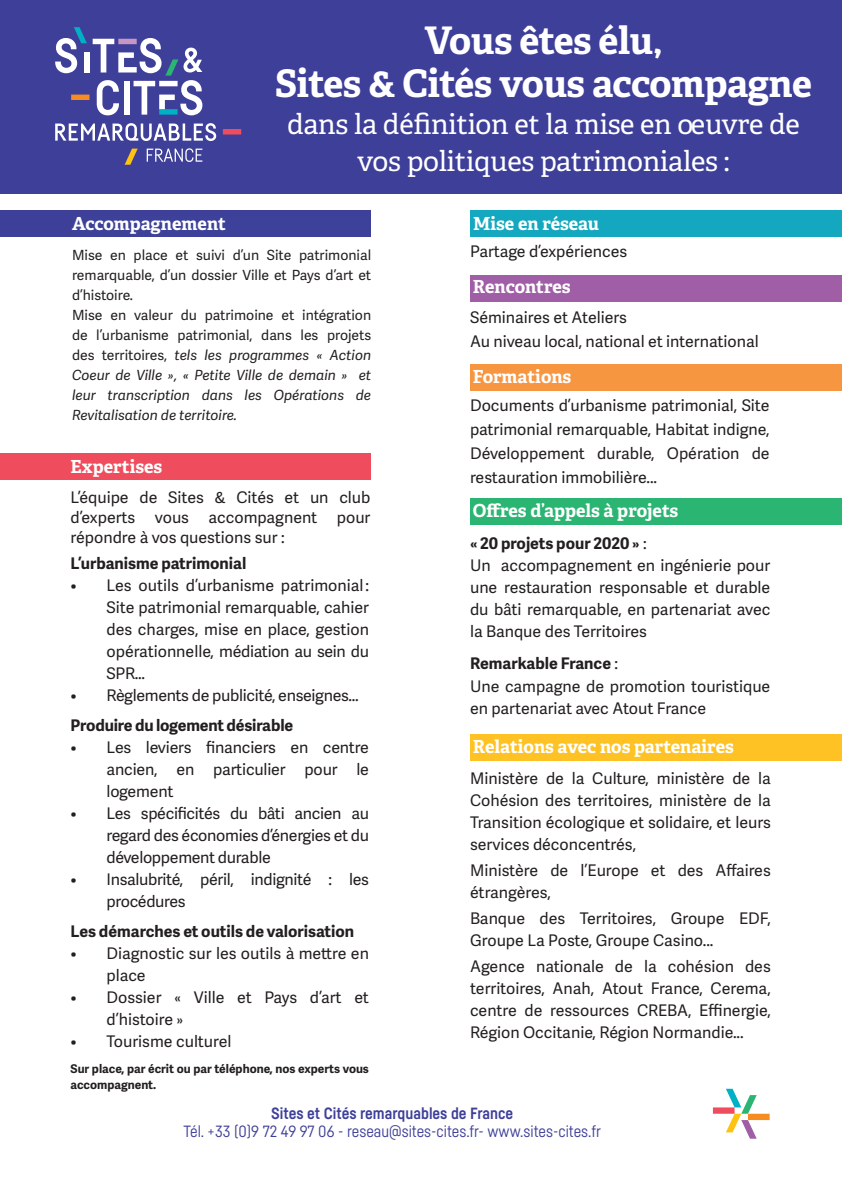
<style>
.page{position:relative;width:842px;height:1191px;background:#fff}
.page>*{position:absolute;margin:0;border:0;box-sizing:border-box;transform-origin:0 0}
.t1{font:700 38px/43px "Adelle Basic";letter-spacing:-.015em;color:#fff;text-align:center}
.t2{font:28px/37px "Adelle Basic";letter-spacing:-.01em;color:#fff;text-align:center}
.t3{font:700 18px "Adelle Basic";color:#fff}
.t4{font:16px/22px "Adelle Sans";color:#231f20;text-align:justify}
.t5{font:700 16px "Adelle Sans";color:#231f20}
.t6{font:16px/22px "Adelle Sans";letter-spacing:-.02em;color:#231f20}
.t7{font:16px "Fabrikat";color:#3e3f99}
.t8{font:700 16px "Fabrikat";color:#3e3f99}
.t9{font:14px/20px "Adelle Sans";color:#231f20}
.t10{font:700 12px/16px "Adelle Sans";color:#231f20}
.s1{font-style:italic}
.s2{font-weight:700}
</style>
<div class="page">
<div style="left:0;top:0;width:842px;height:193px;background:#3e3f99"></div>
<svg style="left:125px;top:149px;width:13px;height:16px"></svg>
<div style="left:71px;top:95px;width:19px;height:5px;background:#f68b1f"></div>
<div style="left:223px;top:129px;width:18px;height:5px;background:#ef4d5e"></div>
<svg style="left:55px;top:27px;width:32px;height:46px"></svg>
<div style="left:84px;top:52px;width:6px;height:20px;background:#fff"></div>
<svg style="left:93px;top:38px;width:109px;height:77px"></svg>
<div style="left:159px;top:81px;width:19px;height:5px;background:#fff"></div>
<svg style="left:55px;top:123px;width:161px;height:18px"></svg>
<svg style="left:147px;top:148px;width:55px;height:14px"></svg>
<div style="left:0;top:211px;width:370px;height:26px;background:#3e3f99"></div>
<div style="left:0;top:454px;width:370px;height:26px;background:#ef4d5e"></div>
<div style="left:470px;top:210px;width:372px;height:27px;background:#13a8bf"></div>
<div style="left:470px;top:275px;width:372px;height:27px;background:#a05ea6"></div>
<div style="left:470px;top:364px;width:372px;height:27px;background:#f79641"></div>
<div style="left:470px;top:498px;width:372px;height:26px;background:#2bb572"></div>
<div style="left:470px;top:734px;width:372px;height:26px;background:#fec224"></div>
<svg style="left:726px;top:1088px;width:31px;height:50px"></svg>
<div style="left:748px;top:1113px;width:22px;height:7px;background:#f68b1f"></div>
<div style="left:713px;top:1107px;width:21px;height:6px;background:#ef4d5e"></div>
<p class="t3" style="left:72px;top:212px;width:155px">Accompagnement</p>
<h1 class="t1" style="left:275px;top:19px;width:539px">Vous êtes élu,<br>Sites &amp; Cités vous accompagne</h1>
<h2 class="t2" style="left:287px;top:106px;width:514px">dans la définition et la mise en oeuvre de vos politiques patrimoniales :</h2>
<p class="t3" style="left:473px;top:212px;width:127px">Mise en réseau</p>
<p class="t9" style="left:72px;top:244px;width:301px">Mise en place et suivi d’un Site patrimonial remarquable, d’un dossier Ville et Pays d’art et d’histoire.<br>Mise en valeur du patrimoine et intégration de l’urbanisme patrimonial, dans les projets des territoires, <span class="s1">tels les programmes « Action Coeur de Ville », « Petite Ville de demain » et leur transcription dans les Opérations de Revitalisation de territoire.</span></p>
<p class="t3" style="left:71px;top:455px;width:93px">Expertises</p>
<p class="t4" style="left:71px;top:486px;width:301px;line-height:20px">L’équipe de Sites &amp; Cités et un club d’experts vous accompagnent pour répondre à vos questions sur :</p>
<p class="t5" style="left:71px;top:551px;width:177px">L’urbanisme patrimonial</p>
<p class="t4" style="left:107px;top:573px;width:264px;text-indent:-36px">• Les outils d’urbanisme patrimonial :<br>Site patrimonial remarquable, cahier des charges, mise en place, gestion opérationnelle, médiation au sein du SPR...</p>
<p class="t6" style="left:71px;top:683px;width:290px">• Règlements de publicité, enseignes...</p>
<p class="t5" style="left:71px;top:713px;width:224px">Produire du logement désirable</p>
<p class="t4" style="left:107px;top:735px;width:264px;text-indent:-36px">• Les leviers financiers en centre ancien, en particulier pour le logement</p>
<p class="t4" style="left:107px;top:801px;width:264px;text-indent:-36px">• Les spécificités du bâti ancien au regard des économies d’énergies et du développement durable</p>
<p class="t6" style="left:107px;top:867px;width:264px;text-indent:-36px">• Insalubrité, péril, indignité : les procédures</p>
<p class="t5" style="left:71px;top:919px;width:285px">Les démarches et outils de valorisation</p>
<p class="t4" style="left:107px;top:941px;width:264px;text-indent:-36px">• Diagnostic sur les outils à mettre en place</p>
<p class="t4" style="left:107px;top:985px;width:264px;text-indent:-36px">• Dossier « Ville et Pays d’art et d’histoire »</p>
<p class="t4" style="left:71px;top:1029px;width:162px">• Tourisme culturel</p>
<p class="t10" style="left:71px;top:1060px;width:300px">Sur place, par écrit ou par téléphone, nos experts vous accompagnent.</p>
<p class="t4" style="left:470px;top:239px;width:159px">Partage d’expériences</p>
<p class="t3" style="left:473px;top:275px;width:99px">Rencontres</p>
<p class="t4" style="left:470px;top:304px;width:290px;line-height:24px">Séminaires et Ateliers<br>Au niveau local, national et international</p>
<p class="t3" style="left:473px;top:365px;width:100px">Formations</p>
<p class="t4" style="left:470px;top:392px;width:301px;line-height:24px">Documents d’urbanisme patrimonial, Site patrimonial remarquable, Habitat indigne, Développement durable, Opération de restauration immobilière...</p>
<p class="t3" style="left:473px;top:499px;width:207px">Offres d’appels à projets</p>
<p class="t4" style="left:470px;top:532px;width:302px;text-align:left"><span class="s2">« 20 projets pour 2020 »</span> :<br>Un accompagnement en ingénierie pour une restauration responsable et durable du bâti remarquable, en partenariat avec la Banque des Territoires</p>
<p class="t4" style="left:470px;top:652px;width:302px;text-align:left"><span class="s2">Remarkable France</span> :<br>Une campagne de promotion touristique en partenariat avec Atout France</p>
<p class="t3" style="left:473px;top:735px;width:262px">Relations avec nos partenaires</p>
<p class="t4" style="left:470px;top:766px;width:302px">Ministère de la Culture, ministère de la Cohésion des territoires, ministère de la Transition écologique et solidaire, et leurs services déconcentrés,</p>
<p class="t4" style="left:470px;top:858px;width:302px">Ministère de l’Europe et des Affaires étrangères,</p>
<p class="t4" style="left:470px;top:906px;width:302px">Banque des Territoires, Groupe EDF,<br>Groupe La Poste, Groupe Casino...</p>
<p class="t4" style="left:470px;top:954px;width:302px">Agence nationale de la cohésion des territoires, Anah, Atout France, Cerema, centre de ressources CREBA, Effinergie, Région Occitanie, Région Normandie...</p>
<p class="t8" style="left:271px;top:1103px;width:244px">Sites et Cités remarquables de France</p>
<p class="t7" style="left:184px;top:1121px;width:419px">Tél. +33 (0)9 72 49 97 06 - reseau@sites-cites.fr- www.sites-cites.fr</p>
</div>
